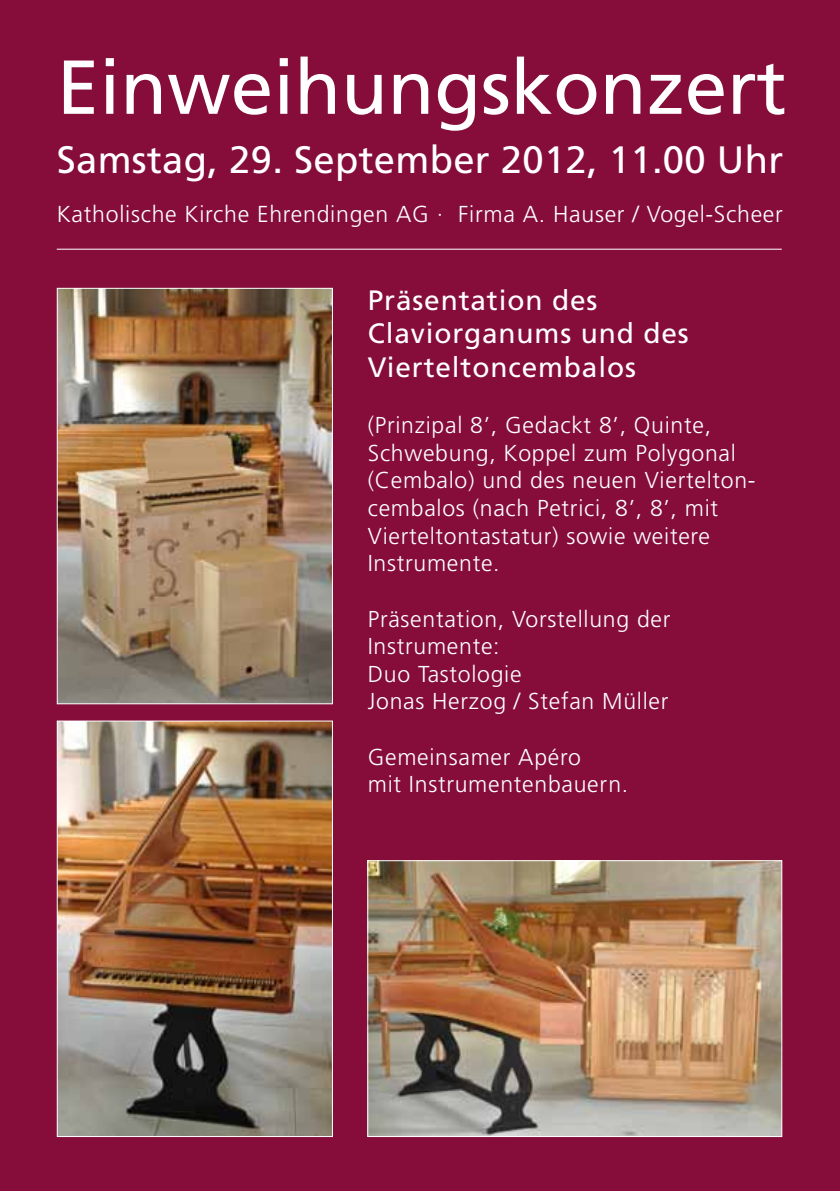
<style>
.page{position:relative;width:840px;height:1191px;background:#fff}
.page>*{position:absolute;margin:0;border:0;box-sizing:border-box;transform-origin:0 0}
.t1{font:76.2px "Frutiger";color:#fff}
.t2{font:38.2px "Frutiger";letter-spacing:.01em;color:#fff}
.t3{font:28px/33.6px "Frutiger";letter-spacing:.03em;color:#fff}
.t4{font:300 23px/27.6px "Frutiger";letter-spacing:.03em;color:#fff}
</style>
<div class="page">
<div style="left:0;top:0;width:839px;height:1191px;background:#860d3a"></div>
<hr style="left:57px;top:249px;width:724px;height:1px;background:#fff">
<img style="left:59px;top:290px;width:272px;height:412px">
<div style="left:57px;top:288px;width:276px;height:416px;border:1px solid #fff"></div>
<img style="left:59px;top:722px;width:272px;height:413px">
<div style="left:57px;top:720px;width:276px;height:417px;border:1px solid #fff"></div>
<img style="left:369px;top:862px;width:410px;height:273px">
<div style="left:367px;top:860px;width:414px;height:277px;border:1px solid #fff"></div>
<h1 class="t1" style="left:57px;top:43px;width:731px">Einweihungskonzert</h1>
<h2 class="t2" style="left:57px;top:137px;width:727px">Samstag, 29. September 2012, 11.00 Uhr</h2>
<p class="t4" style="left:57px;top:200px;width:727px">Katholische Kirche Ehrendingen AG · Firma A. Hauser / Vogel-Scheer</p>
<p class="t3" style="left:367px;top:283px;width:322px">Präsentation des<br>Claviorganums und des<br>Vierteltoncembalos</p>
<p class="t4" style="left:367px;top:412px;width:389px">(Prinzipal 8’, Gedackt 8’, Quinte,<br>Schwebung, Koppel zum Polygonal (Cembalo) und des neuen Viertelton&shy;cembalos (nach Petrici, 8’, 8’, mit<br>Vierteltontastatur) sowie weitere<br>Instrumente.</p>
<p class="t4" style="left:367px;top:605px;width:304px">Präsentation, Vorstellung der<br>Instrumente:<br>Duo Tastologie<br>Jonas Herzog / Stefan Müller</p>
<p class="t4" style="left:367px;top:743px;width:262px">Gemeinsamer Apéro<br>mit Instrumentenbauern.</p>
</div>
